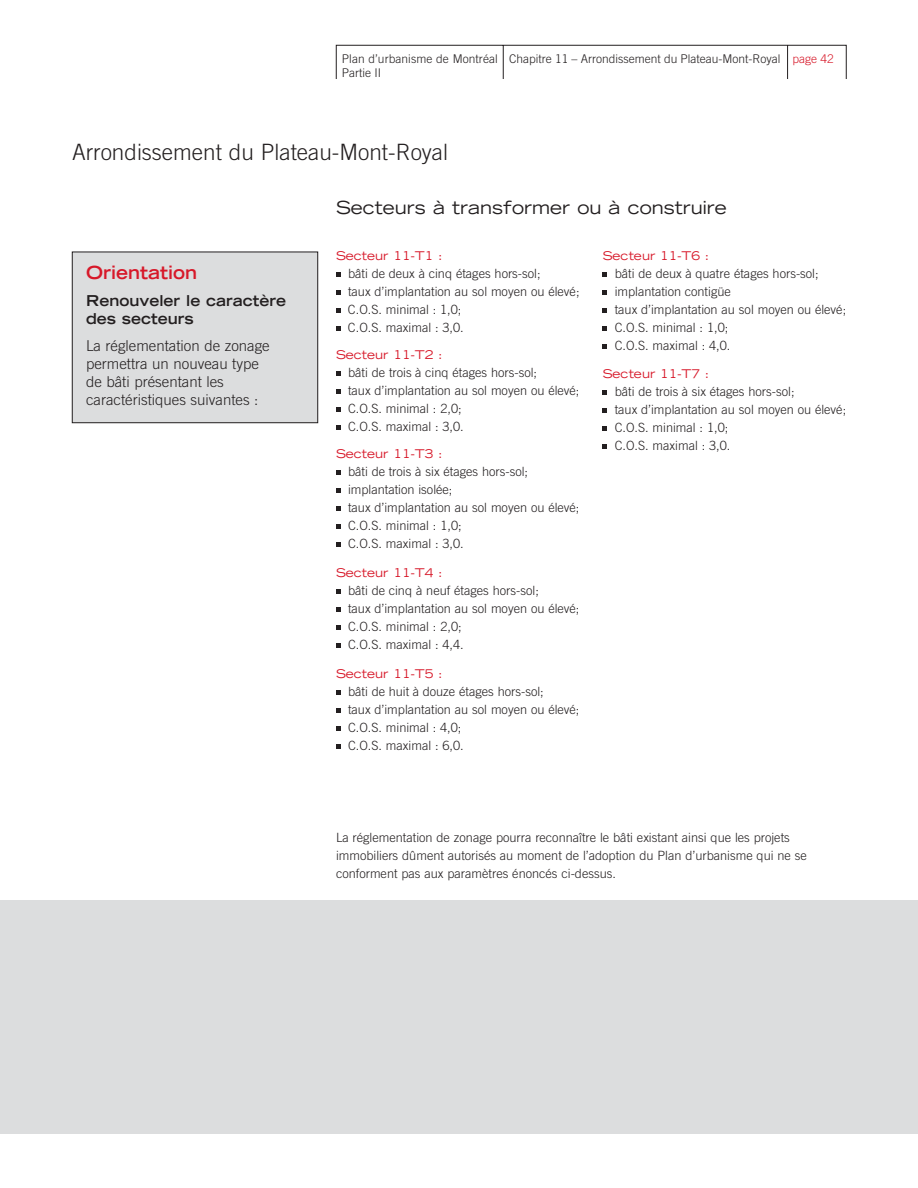
<style>
.page{position:relative;width:918px;height:1188px;background:#fff}
.page>*{position:absolute;margin:0;border:0;box-sizing:border-box;transform-origin:0 0}
.t1{font:300 22.5px "Trade Gothic";color:#231f20}
.t2{font:expanded 18px "Trade Gothic LH";color:#231f20}
.t3{font:700 expanded 18px "Trade Gothic LH";color:#d71829}
.t4{font:300 15px/18px "Trade Gothic";color:#231f20}
.t5{font:700 expanded 15px/18px "Trade Gothic LH";color:#231f20}
.t6{font:300 12.75px/18px "Trade Gothic";color:#231f20}
.t7{font:expanded 12px "Trade Gothic LH";color:#d71829}
.t8{font:300 12px/14.4px "Trade Gothic";color:#231f20}
.s1{color:#d71829}
</style>
<div class="page">
<svg style="left:336px;top:45px;width:511px;height:34px"></svg>
<div style="left:72px;top:252px;width:246px;height:171px;background:#dcddde"></div>
<div style="left:72px;top:252px;width:246px;height:171px;border:1px solid #231f20"></div>
<svg style="left:336px;top:273px;width:4px;height:4px"></svg>
<svg style="left:336px;top:291px;width:4px;height:4px"></svg>
<svg style="left:336px;top:309px;width:4px;height:4px"></svg>
<svg style="left:336px;top:327px;width:4px;height:4px"></svg>
<svg style="left:603px;top:291px;width:4px;height:4px"></svg>
<svg style="left:336px;top:372px;width:4px;height:4px"></svg>
<svg style="left:336px;top:390px;width:4px;height:4px"></svg>
<svg style="left:336px;top:408px;width:4px;height:4px"></svg>
<svg style="left:336px;top:426px;width:4px;height:4px"></svg>
<svg style="left:336px;top:471px;width:4px;height:4px"></svg>
<svg style="left:336px;top:489px;width:4px;height:4px"></svg>
<svg style="left:336px;top:507px;width:4px;height:4px"></svg>
<svg style="left:336px;top:525px;width:4px;height:4px"></svg>
<svg style="left:336px;top:543px;width:4px;height:4px"></svg>
<svg style="left:336px;top:589px;width:4px;height:4px"></svg>
<div style="left:0;top:900px;width:918px;height:234px;background:#dcddde"></div>
<svg style="left:336px;top:607px;width:4px;height:4px"></svg>
<svg style="left:336px;top:625px;width:4px;height:4px"></svg>
<svg style="left:336px;top:643px;width:4px;height:4px"></svg>
<svg style="left:336px;top:690px;width:4px;height:4px"></svg>
<svg style="left:336px;top:708px;width:4px;height:4px"></svg>
<svg style="left:336px;top:726px;width:4px;height:4px"></svg>
<svg style="left:336px;top:744px;width:4px;height:4px"></svg>
<svg style="left:603px;top:273px;width:4px;height:4px"></svg>
<svg style="left:603px;top:309px;width:4px;height:4px"></svg>
<svg style="left:603px;top:327px;width:4px;height:4px"></svg>
<svg style="left:603px;top:345px;width:4px;height:4px"></svg>
<svg style="left:603px;top:391px;width:4px;height:4px"></svg>
<svg style="left:603px;top:409px;width:4px;height:4px"></svg>
<svg style="left:603px;top:427px;width:4px;height:4px"></svg>
<svg style="left:603px;top:445px;width:4px;height:4px"></svg>
<p class="t8" style="left:342px;top:51px;width:157px">Plan d’urbanisme de Montréal<br>Partie II</p>
<p class="t8" style="left:509px;top:51px;width:326px">Chapitre 11 – Arrondissement du Plateau-Mont-Royal <span class="s1">page 42</span></p>
<h1 class="t1" style="left:72px;top:139px;width:378px">Arrondissement du Plateau-Mont-Royal</h1>
<h2 class="t3" style="left:86px;top:261px;width:112px">Orientation</h2>
<p class="t5" style="left:86px;top:291px;width:202px">Renouveler le caractère des secteurs</p>
<p class="t4" style="left:86px;top:336px;width:185px">La réglementation de zonage permettra un nouveau type de bâti présentant les caractéristiques suivantes :</p>
<h2 class="t2" style="left:336px;top:196px;width:392px">Secteurs à transformer ou à construire</h2>
<p class="t7" style="left:336px;top:248px;width:108px">Secteur 11-T1 :</p>
<p class="t6" style="left:348px;top:265px;width:233px">bâti de deux à cinq étages hors-sol;<br>taux d’implantation au sol moyen ou élevé;</p>
<p class="t6" style="left:348px;top:301px;width:117px">C.O.S. minimal : 1,0;<br>C.O.S. maximal : 3,0.</p>
<p class="t7" style="left:336px;top:347px;width:108px">Secteur 11-T2 :</p>
<p class="t6" style="left:348px;top:364px;width:233px">bâti de trois à cinq étages hors-sol;<br>taux d’implantation au sol moyen ou élevé;<br>C.O.S. minimal : 2,0;<br>C.O.S. maximal : 3,0.</p>
<p class="t7" style="left:336px;top:446px;width:108px">Secteur 11-T3 :</p>
<p class="t6" style="left:348px;top:463px;width:233px">bâti de trois à six étages hors-sol; implantation isolée;<br>taux d’implantation au sol moyen ou élevé;<br>C.O.S. minimal : 1,0;<br>C.O.S. maximal : 3,0.</p>
<p class="t7" style="left:336px;top:565px;width:108px">Secteur 11-T4 :</p>
<p class="t6" style="left:348px;top:581px;width:192px">bâti de cinq à neuf étages hors-sol;</p>
<p class="t6" style="left:348px;top:599px;width:233px">taux d’implantation au sol moyen ou élevé;<br>C.O.S. minimal : 2,0;<br>C.O.S. maximal : 4,4.</p>
<p class="t7" style="left:336px;top:665px;width:108px">Secteur 11-T5 :</p>
<p class="t6" style="left:348px;top:682px;width:233px">bâti de huit à douze étages hors-sol;<br>taux d’implantation au sol moyen ou élevé;<br>C.O.S. minimal : 4,0;<br>C.O.S. maximal : 6,0.</p>
<p class="t7" style="left:603px;top:248px;width:108px">Secteur 11-T6 :</p>
<p class="t6" style="left:615px;top:265px;width:205px">bâti de deux à quatre étages hors-sol;</p>
<p class="t6" style="left:615px;top:301px;width:233px">taux d’implantation au sol moyen ou élevé;<br>C.O.S. minimal : 1,0;<br>C.O.S. maximal : 4,0.</p>
<p class="t7" style="left:603px;top:366px;width:108px">Secteur 11-T7 :</p>
<p class="t6" style="left:615px;top:383px;width:233px">bâti de trois à six étages hors-sol;<br>taux d’implantation au sol moyen ou élevé;<br>C.O.S. minimal : 1,0;<br>C.O.S. maximal : 3,0.</p>
<p class="t6" style="left:615px;top:283px;width:118px">implantation contigüe</p>
<p class="t6" style="left:336px;top:829px;width:472px">La réglementation de zonage pourra reconnaître le bâti existant ainsi que les projets immobiliers dûment autorisés au moment de l’adoption du Plan d’urbanisme qui ne se conforment pas aux paramètres énoncés ci-dessus.</p>
</div>
